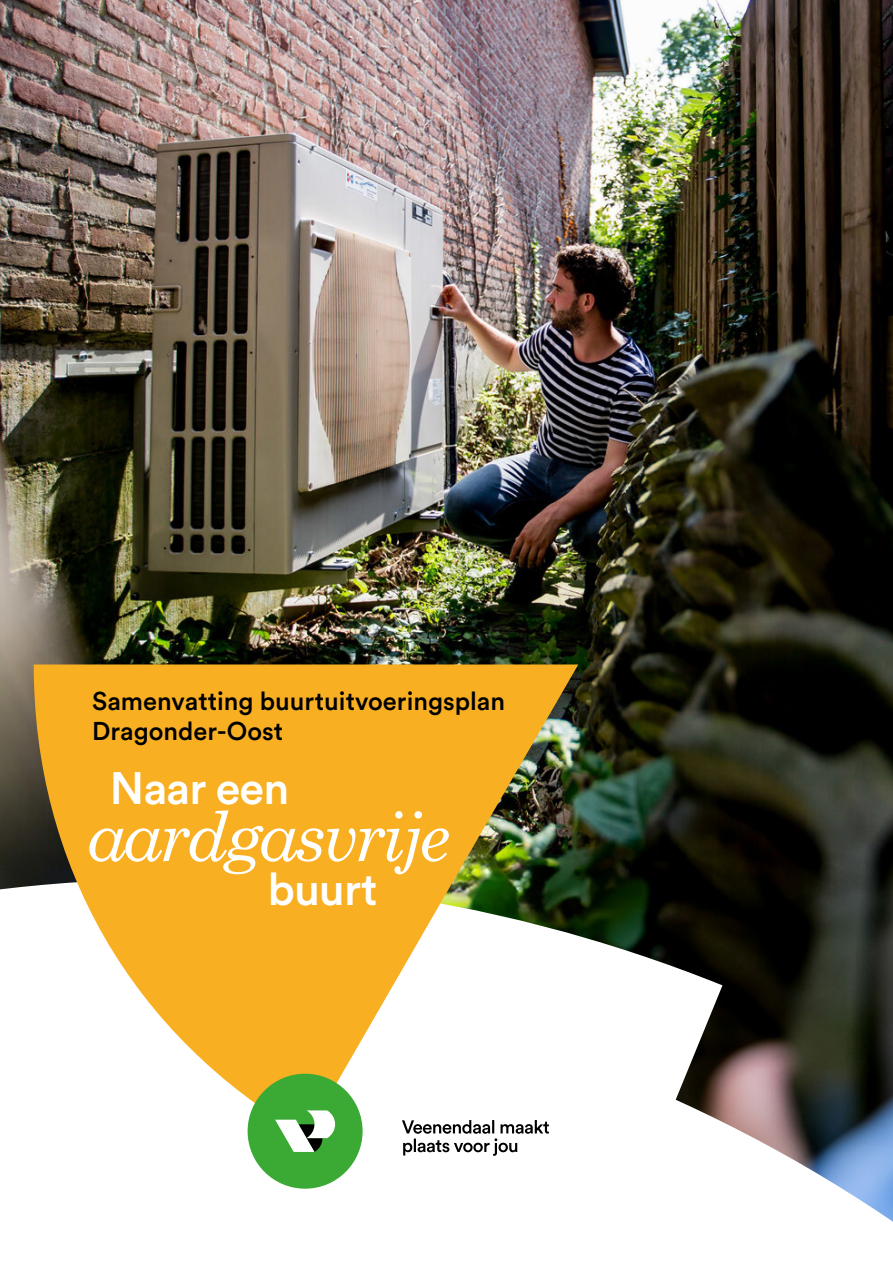
<style>
.page{position:relative;width:893px;height:1263px;background:#fff}
.page>*{position:absolute;margin:0;border:0;box-sizing:border-box;transform-origin:0 0}
.t1{font:italic 69px "Century Schoolbook Std";letter-spacing:-.05em;color:#fff}
.t2{font:500 45px "Circular Std";letter-spacing:-.02em;color:#fff}
.t3{font:500 25.5px/30px "Circular Std";color:#000}
</style>
<div class="page">
<img style="left:0;top:0;width:893px;height:970px">
<svg style="left:0;top:797px;width:722px;height:173px;background:#363f34"></svg>
<svg style="left:247px;top:970px;width:646px;height:252px"></svg>
<svg style="left:34px;top:664px;width:544px;height:472px;fill:#f9af22"></svg>
<div style="left:248px;top:1074px;width:115px;height:115px;background:#3aaa35;border-radius:50%"></div>
<svg style="left:275px;top:1110px;width:60px;height:42px"></svg>
<svg style="left:402px;top:1120px;width:147px;height:36px"></svg>
<p class="t3" style="left:92px;top:685px;width:414px">Samenvatting buurtuitvoeringsplan<br>Dragonder-Oost</p>
<h2 class="t2" style="left:110px;top:760px;width:181px">Naar een</h2>
<h1 class="t1" style="left:87px;top:793px;width:365px">aardgasvrije</h1>
<h2 class="t2" style="left:268px;top:861px;width:111px">buurt</h2>
</div>
